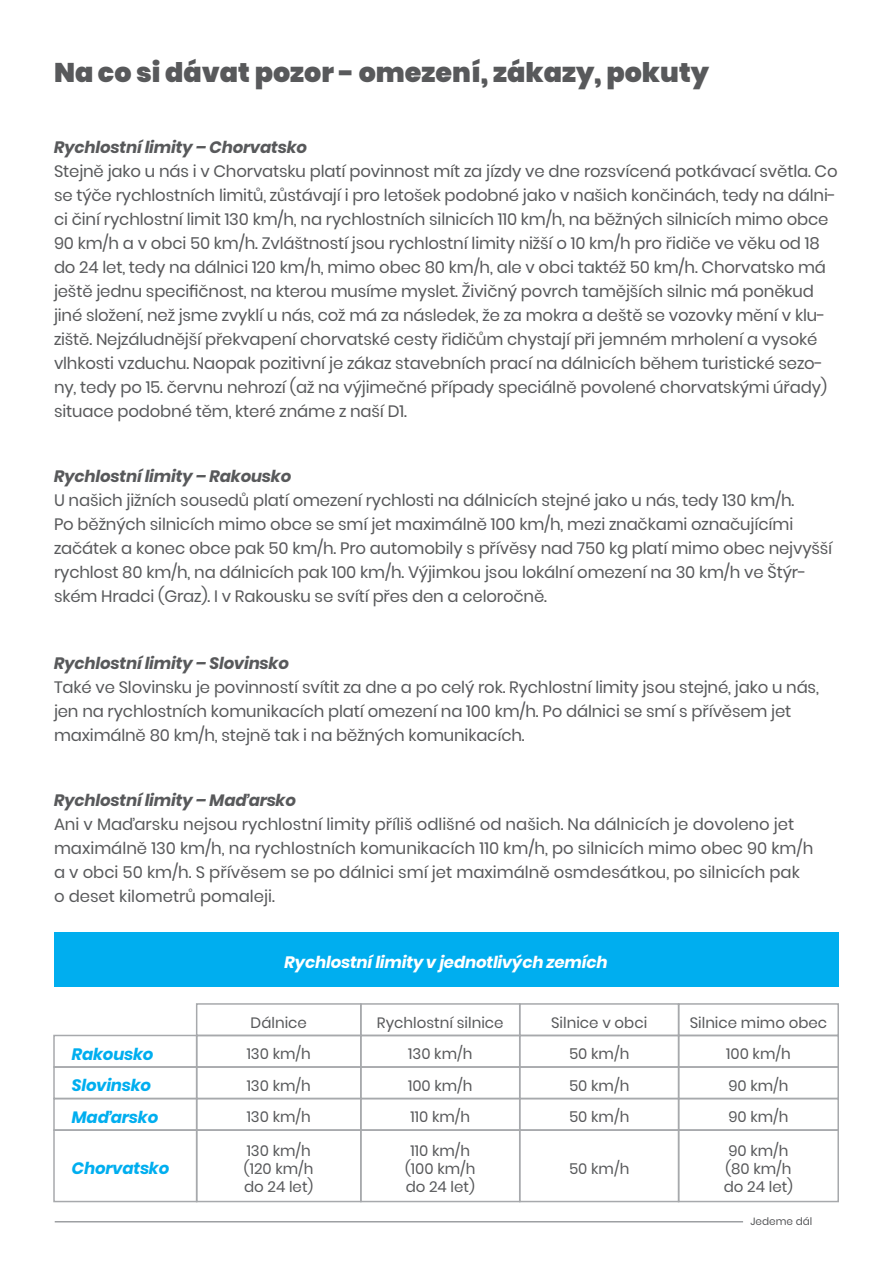
<style>
.page{position:relative;width:893px;height:1263px;background:#fff}
.page>*{position:absolute;margin:0;border:0;box-sizing:border-box;transform-origin:0 0}
.t1{font:900 27px "Poppins";color:#58595b}
.t2{font:16.5px/24px "Poppins";letter-spacing:-.01em;color:#58595b}
.t3{font:italic 700 16.5px "Poppins";letter-spacing:-.01em;color:#58595b}
.t4{font:italic 700 16.5px/31.5px "Poppins";letter-spacing:-.01em;color:#00aeef}
.t5{font:italic 700 16.5px "Poppins";letter-spacing:-.01em;color:#fff}
.t6{font:15px/31.5px "Poppins";color:#58595b;text-align:center}
.t7{font:10.5px "Poppins";color:#58595b}
</style>
<div class="page">
<div style="left:196px;top:1003px;width:166px;height:33px;border:2px solid #a7a9ac"></div>
<div style="left:196px;top:1035px;width:166px;height:33px;border:2px solid #a7a9ac"></div>
<div style="left:196px;top:1066px;width:166px;height:33px;border:2px solid #a7a9ac"></div>
<div style="left:196px;top:1098px;width:166px;height:33px;border:2px solid #a7a9ac"></div>
<div style="left:196px;top:1129px;width:166px;height:73px;border:2px solid #a7a9ac"></div>
<div style="left:53px;top:1035px;width:144px;height:33px;border:2px solid #a7a9ac"></div>
<div style="left:53px;top:1066px;width:144px;height:33px;border:2px solid #a7a9ac"></div>
<div style="left:53px;top:1098px;width:144px;height:33px;border:2px solid #a7a9ac"></div>
<div style="left:53px;top:1129px;width:144px;height:73px;border:2px solid #a7a9ac"></div>
<div style="left:360px;top:1003px;width:160px;height:33px;border:2px solid #a7a9ac"></div>
<div style="left:360px;top:1035px;width:160px;height:33px;border:2px solid #a7a9ac"></div>
<div style="left:360px;top:1066px;width:160px;height:33px;border:2px solid #a7a9ac"></div>
<div style="left:360px;top:1098px;width:160px;height:33px;border:2px solid #a7a9ac"></div>
<div style="left:360px;top:1129px;width:160px;height:73px;border:2px solid #a7a9ac"></div>
<div style="left:519px;top:1003px;width:160px;height:33px;border:2px solid #a7a9ac"></div>
<div style="left:519px;top:1035px;width:160px;height:33px;border:2px solid #a7a9ac"></div>
<div style="left:519px;top:1066px;width:160px;height:33px;border:2px solid #a7a9ac"></div>
<div style="left:519px;top:1098px;width:160px;height:33px;border:2px solid #a7a9ac"></div>
<div style="left:519px;top:1129px;width:160px;height:73px;border:2px solid #a7a9ac"></div>
<div style="left:678px;top:1003px;width:161px;height:33px;border:2px solid #a7a9ac"></div>
<div style="left:678px;top:1035px;width:161px;height:33px;border:2px solid #a7a9ac"></div>
<div style="left:678px;top:1066px;width:161px;height:33px;border:2px solid #a7a9ac"></div>
<div style="left:678px;top:1098px;width:161px;height:33px;border:2px solid #a7a9ac"></div>
<div style="left:678px;top:1129px;width:161px;height:73px;border:2px solid #a7a9ac"></div>
<div style="left:54px;top:932px;width:784px;height:55px;background:#00aeef"></div>
<hr style="left:55px;top:1221px;width:688px;height:1px;background:#9d9fa2">
<h1 class="t1" style="left:54px;top:57px;width:656px">Na co si dávat pozor - omezení, zákazy, pokuty</h1>
<p class="t3" style="left:54px;top:137px;width:255px">Rychlostní limity – Chorvatsko</p>
<p class="t2" style="left:54px;top:159px;width:785px">Stejně jako u nás i v Chorvatsku platí povinnost mít za jízdy ve dne rozsvícená potkávací světla. Co se týče rychlostních limitů, zůstávají i pro letošek podobné jako v našich končinách, tedy na dálni&shy;ci činí rychlostní limit 130 km/h, na rychlostních silnicích 110 km/h, na běžných silnicích mimo obce 90 km/h a v obci 50 km/h. Zvláštností jsou rychlostní limity nižší o 10 km/h pro řidiče ve věku od 18 do 24 let, tedy na dálnici 120 km/h, mimo obec 80 km/h, ale v obci taktéž 50 km/h. Chorvatsko má ještě jednu specifičnost, na kterou musíme myslet. Živičný povrch tamějších silnic má poněkud jiné složení, než jsme zvyklí u nás, což má za následek, že za mokra a deště se vozovky mění v klu&shy;ziště. Nejzáludnější překvapení chorvatské cesty řidičům chystají při jemném mrholení a vysoké vlhkosti vzduchu. Naopak pozitivní je zákaz stavebních prací na dálnicích během turistické sezo&shy;ny, tedy po 15. červnu nehrozí (až na výjimečné případy speciálně povolené chorvatskými úřady) situace podobné těm, které známe z naší D1.</p>
<p class="t3" style="left:54px;top:466px;width:239px">Rychlostní limity – Rakousko</p>
<p class="t2" style="left:54px;top:488px;width:780px">U našich jižních sousedů platí omezení rychlosti na dálnicích stejné jako u nás, tedy 130 km/h.<br>Po běžných silnicích mimo obce se smí jet maximálně 100 km/h, mezi značkami označujícími začátek a konec obce pak 50 km/h. Pro automobily s přívěsy nad 750 kg platí mimo obec nejvyšší rychlost 80 km/h, na dálnicích pak 100 km/h. Výjimkou jsou lokální omezení na 30 km/h ve Štýr&shy;ském Hradci (Graz). I v Rakousku se svítí přes den a celoročně.</p>
<p class="t3" style="left:54px;top:653px;width:236px">Rychlostní limity – Slovinsko</p>
<p class="t2" style="left:54px;top:675px;width:766px">Také ve Slovinsku je povinností svítit za dne a po celý rok. Rychlostní limity jsou stejné, jako u nás, jen na rychlostních komunikacích platí omezení na 100 km/h. Po dálnici se smí s přívěsem jet maximálně 80 km/h, stejně tak i na běžných komunikacích.</p>
<p class="t3" style="left:54px;top:791px;width:244px">Rychlostní limity – Maďarsko</p>
<p class="t2" style="left:54px;top:813px;width:761px">Ani v Maďarsku nejsou rychlostní limity příliš odlišné od našich. Na dálnicích je dovoleno jet maximálně 130 km/h, na rychlostních komunikacích 110 km/h, po silnicích mimo obec 90 km/h a v obci 50 km/h. S přívěsem se po dálnici smí jet maximálně osmdesátkou, po silnicích pak o deset kilometrů pomaleji.</p>
<p class="t4" style="left:72px;top:1038px;width:88px">Rakousko<br>Slovinsko<br>Maďarsko</p>
<p class="t4" style="left:72px;top:1153px;width:99px">Chorvatsko</p>
<p class="t5" style="left:285px;top:953px;width:324px">Rychlostní limity v jednotlivých zemích</p>
<p class="t6" style="left:247px;top:1007px;width:66px;text-align:left">Dálnice<br>130 km/h<br>130 km/h<br>130 km/h</p>
<p class="t6" style="left:244px;top:1141px;width:71px;line-height:18px;text-align:left">130 km/h (120 km/h do 24 let)</p>
<p class="t6" style="left:377px;top:1007px;width:128px">Rychlostní silnice<br>130 km/h<br>100 km/h<br>110 km/h</p>
<p class="t6" style="left:405px;top:1141px;width:72px;line-height:18px">110 km/h (100 km/h do 24 let)</p>
<p class="t6" style="left:551px;top:1007px;width:98px">Silnice v obci<br>50 km/h<br>50 km/h<br>50 km/h</p>
<p class="t6" style="left:569px;top:1153px;width:62px">50 km/h</p>
<p class="t6" style="left:690px;top:1007px;width:139px">Silnice mimo obec<br>100 km/h<br>90 km/h<br>90 km/h</p>
<p class="t6" style="left:724px;top:1141px;width:71px;line-height:18px">90 km/h (80 km/h do 24 let)</p>
<p class="t7" style="left:750px;top:1216px;width:63px">Jedeme dál</p>
</div>
